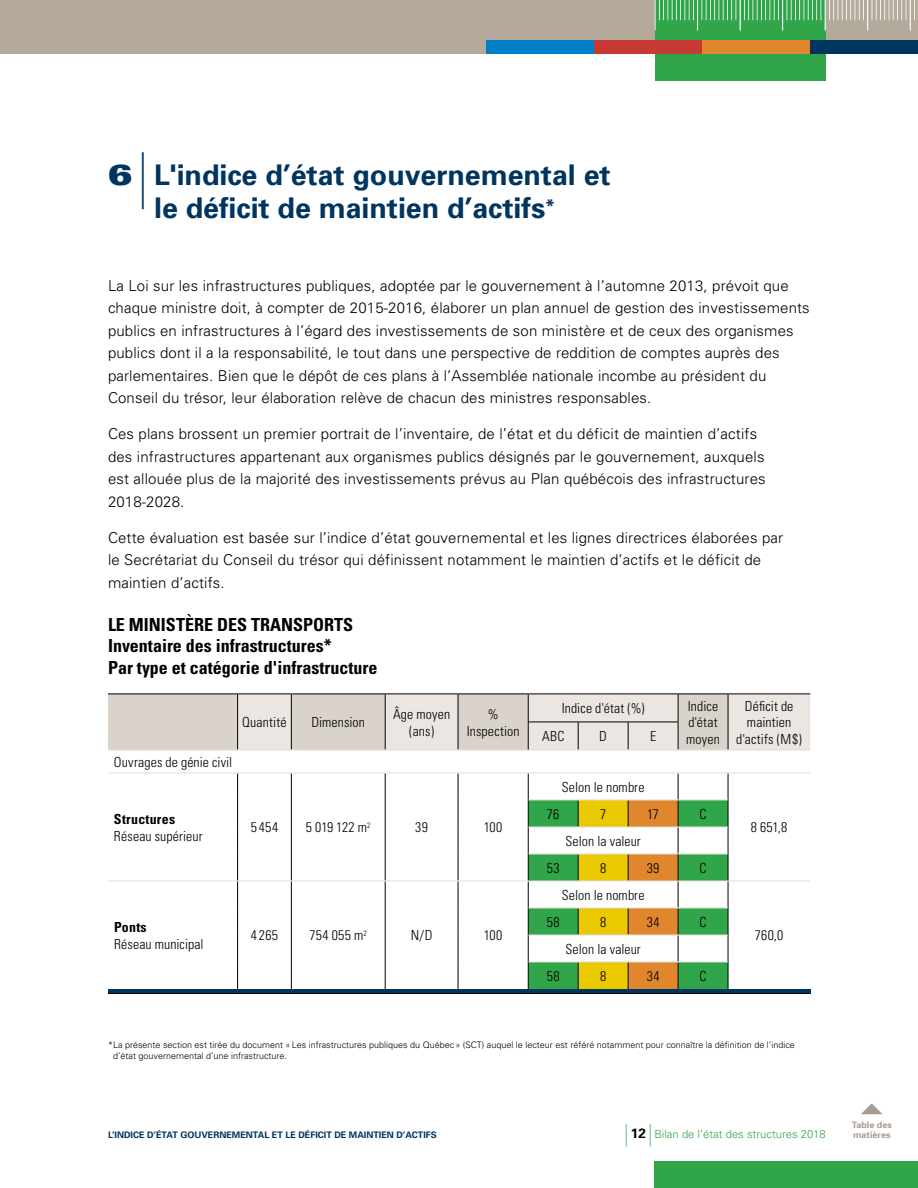
<style>
.page{position:relative;width:918px;height:1188px;background:#fff}
.page>*{position:absolute;margin:0;border:0;box-sizing:border-box;transform-origin:0 0}
._01_Grand_T{font:700 28.5px/33px "Univers";color:#00355f;text-align:center}
.t1{font:700 condensed 18px/21.6px "Univers";color:#000}
._01_Courant{font:300 15px/22.5px "Univers";letter-spacing:.01em;color:#000}
.t2{font:300 condensed 13.8px/16.6px "Univers";letter-spacing:.01em;color:#000;text-align:center}
.t3{font:700 condensed 13.8px "Univers";letter-spacing:.02em;color:#000}
.t4{font:300 11.25px "Univers";color:#31a549}
.Légende_txt{font:300 9px/11.2px "Univers";color:#000}
.t5{font:700 9px "Univers";color:#00355f}
.t6{font:700 9px/10.5px "Univers";color:#a89c91}
.s1{font-weight:900;font-stretch:expanded}
.s2{font-weight:300;font-size:57px}
.s3{font-size:22.5px}
.s4{font-weight:700;font-size:13.5px;color:#000}
</style>
<div class="page">
<div style="left:0;top:0;width:918px;height:54px;background:#b3aa9b"></div>
<div style="left:655px;top:0;width:171px;height:81px;background:#31a549"></div>
<div style="left:655px;top:1161px;width:263px;height:27px;background:#31a549"></div>
<div style="left:486px;top:40px;width:108px;height:14px;background:#007fc6"></div>
<div style="left:594px;top:40px;width:108px;height:14px;background:#c73a33"></div>
<div style="left:702px;top:40px;width:108px;height:14px;background:#e0872e"></div>
<div style="left:810px;top:40px;width:108px;height:14px;background:#00355f"></div>
<hr style="left:655px;top:0;width:1px;height:30px;background:#fff">
<svg style="left:659px;top:0;width:35px;height:20px"></svg>
<hr style="left:697px;top:0;width:1px;height:30px;background:#fff">
<svg style="left:701px;top:0;width:35px;height:20px"></svg>
<hr style="left:740px;top:0;width:1px;height:30px;background:#fff">
<svg style="left:744px;top:0;width:35px;height:20px"></svg>
<hr style="left:782px;top:0;width:1px;height:30px;background:#fff">
<svg style="left:786px;top:0;width:35px;height:20px"></svg>
<hr style="left:825px;top:0;width:1px;height:30px;background:#fff">
<svg style="left:829px;top:0;width:35px;height:20px"></svg>
<hr style="left:867px;top:0;width:1px;height:30px;background:#fff">
<svg style="left:872px;top:0;width:35px;height:20px"></svg>
<hr style="left:910px;top:0;width:1px;height:30px;background:#fff">
<svg style="left:914px;top:0;width:1px;height:20px"></svg>
<hr style="left:108px;top:989px;width:702px;height:4px;background:#00355f">
<hr style="left:108px;top:750px;width:130px;height:1px;background:#e2dcd6">
<hr style="left:238px;top:750px;width:53px;height:1px;background:#e2dcd6">
<hr style="left:291px;top:750px;width:94px;height:1px;background:#e2dcd6">
<hr style="left:385px;top:750px;width:73px;height:1px;background:#e2dcd6">
<hr style="left:458px;top:750px;width:70px;height:1px;background:#e2dcd6">
<hr style="left:528px;top:750px;width:50px;height:1px;background:#e2dcd6">
<hr style="left:578px;top:750px;width:50px;height:1px;background:#e2dcd6">
<hr style="left:628px;top:750px;width:50px;height:1px;background:#e2dcd6">
<hr style="left:678px;top:750px;width:50px;height:1px;background:#e2dcd6">
<hr style="left:728px;top:750px;width:82px;height:1px;background:#e2dcd6">
<svg style="left:237px;top:774px;width:1px;height:215px"></svg>
<svg style="left:291px;top:774px;width:1px;height:215px"></svg>
<svg style="left:385px;top:774px;width:1px;height:215px"></svg>
<svg style="left:458px;top:774px;width:1px;height:215px"></svg>
<hr style="left:108px;top:773px;width:130px;height:1px;background:#e2dcd6">
<hr style="left:238px;top:773px;width:53px;height:1px;background:#e2dcd6">
<hr style="left:291px;top:773px;width:94px;height:1px;background:#e2dcd6">
<hr style="left:385px;top:773px;width:73px;height:1px;background:#e2dcd6">
<hr style="left:458px;top:773px;width:70px;height:1px;background:#e2dcd6">
<hr style="left:728px;top:773px;width:82px;height:1px;background:#e2dcd6">
<hr style="left:108px;top:881px;width:130px;height:1px;background:#e2dcd6">
<hr style="left:238px;top:881px;width:53px;height:1px;background:#e2dcd6">
<hr style="left:291px;top:881px;width:94px;height:1px;background:#e2dcd6">
<hr style="left:385px;top:881px;width:73px;height:1px;background:#e2dcd6">
<hr style="left:458px;top:881px;width:70px;height:1px;background:#e2dcd6">
<hr style="left:728px;top:881px;width:82px;height:1px;background:#e2dcd6">
<svg style="left:108px;top:695px;width:702px;height:55px"></svg>
<hr style="left:578px;top:722px;width:50px;height:1px;background:#000">
<hr style="left:628px;top:722px;width:50px;height:1px;background:#000">
<svg style="left:528px;top:773px;width:201px;height:216px"></svg>
<hr style="left:678px;top:881px;width:50px;height:1px;background:#e2dcd6">
<hr style="left:108px;top:993px;width:130px;height:1px;background:#000">
<hr style="left:238px;top:993px;width:53px;height:1px;background:#000">
<hr style="left:291px;top:993px;width:94px;height:1px;background:#000">
<hr style="left:385px;top:993px;width:73px;height:1px;background:#000">
<hr style="left:458px;top:993px;width:70px;height:1px;background:#000">
<hr style="left:528px;top:993px;width:50px;height:1px;background:#000">
<hr style="left:578px;top:993px;width:50px;height:1px;background:#000">
<hr style="left:628px;top:993px;width:50px;height:1px;background:#000">
<hr style="left:678px;top:993px;width:50px;height:1px;background:#000">
<hr style="left:728px;top:993px;width:82px;height:1px;background:#000">
<hr style="left:108px;top:694px;width:130px;height:1px;background:#000">
<hr style="left:238px;top:694px;width:53px;height:1px;background:#000">
<hr style="left:291px;top:694px;width:94px;height:1px;background:#000">
<hr style="left:385px;top:694px;width:73px;height:1px;background:#000">
<hr style="left:458px;top:694px;width:70px;height:1px;background:#000">
<hr style="left:528px;top:694px;width:50px;height:1px;background:#000">
<hr style="left:578px;top:694px;width:50px;height:1px;background:#000">
<hr style="left:628px;top:694px;width:50px;height:1px;background:#000">
<hr style="left:678px;top:694px;width:50px;height:1px;background:#000">
<hr style="left:728px;top:694px;width:82px;height:1px;background:#000">
<p class="_01_Grand_T" style="left:108px;top:158px;width:504px"><span class="s1">6</span> <span class="s2">|</span> L'indice d’état gouvernemental et le déficit de maintien d’actifs<sup>*</sup></p>
<p class="_01_Courant" style="left:108px;top:274px;width:703px">La Loi sur les infrastructures publiques, adoptée par le gouvernement à l’automne 2013, prévoit que chaque ministre doit, à compter de 2015-2016, élaborer un plan annuel de gestion des investissements publics en infrastructures à l’égard des investissements de son ministère et de ceux des organismes publics dont il a la responsabilité, le tout dans une perspective de reddition de comptes auprès des parlementaires. Bien que le dépôt de ces plans à l’Assemblée nationale incombe au président du Conseil du trésor, leur élaboration relève de chacun des ministres responsables.</p>
<p class="_01_Courant" style="left:108px;top:423px;width:659px">Ces plans brossent un premier portrait de l’inventaire, de l’état et du déficit de maintien d’actifs des infrastructures appartenant aux organismes publics désignés par le gouvernement, auxquels est allouée plus de la majorité des investissements prévus au Plan québécois des infrastructures 2018-2028.</p>
<p class="_01_Courant" style="left:108px;top:526px;width:677px">Cette évaluation est basée sur l’indice d’état gouvernemental et les lignes directrices élaborées par le Secrétariat du Conseil du trésor qui définissent notamment le maintien d’actifs et le déficit de maintien d’actifs.</p>
<p class="t1" style="left:108px;top:613px;width:247px">LE MINISTÈRE DES TRANSPORTS</p>
<p class="t1" style="left:108px;top:635px;width:271px">Inventaire des infrastructures*<br>Par type et catégorie d'infrastructure</p>
<p class="t2" style="left:114px;top:754px;width:120px">Ouvrages de génie civil</p>
<p class="t3" style="left:114px;top:811px;width:63px">Structures</p>
<p class="t2" style="left:114px;top:828px;width:90px">Réseau supérieur</p>
<p class="t3" style="left:114px;top:919px;width:34px">Ponts</p>
<p class="t2" style="left:114px;top:936px;width:91px">Réseau municipal</p>
<p class="t2" style="left:242px;top:714px;width:46px">Quantité</p>
<p class="t2" style="left:311px;top:714px;width:55px">Dimension</p>
<p class="t2" style="left:393px;top:706px;width:59px">Âge moyen (ans)</p>
<p class="t2" style="left:467px;top:706px;width:54px">%<br>Inspection</p>
<p class="t2" style="left:562px;top:700px;width:84px">Indice d'état (%)</p>
<p class="t2" style="left:686px;top:698px;width:35px;text-align:left">Indice d'état moyen</p>
<p class="t2" style="left:745px;top:698px;width:50px;text-align:left">Déficit de maintien</p>
<p class="t2" style="left:542px;top:728px;width:24px">ABC</p>
<p class="t2" style="left:599px;top:728px;width:9px">D</p>
<p class="t2" style="left:650px;top:728px;width:8px">E</p>
<p class="t2" style="left:736px;top:731px;width:67px">d'actifs (M$)</p>
<p class="t2" style="left:251px;top:819px;width:29px">5454</p>
<p class="t2" style="left:306px;top:819px;width:66px">5 019 122 m<sup>2</sup></p>
<p class="t2" style="left:415px;top:819px;width:14px">39</p>
<p class="t2" style="left:484px;top:819px;width:20px">100</p>
<p class="t2" style="left:251px;top:927px;width:29px">4265</p>
<p class="t2" style="left:310px;top:927px;width:59px">754 055 m<sup>2</sup></p>
<p class="t2" style="left:411px;top:927px;width:23px">N/D</p>
<p class="t2" style="left:484px;top:927px;width:20px">100</p>
<p class="t2" style="left:562px;top:779px;width:84px">Selon le nombre</p>
<p class="t2" style="left:547px;top:806px;width:14px">76</p>
<p class="t2" style="left:600px;top:806px;width:8px">7</p>
<p class="t2" style="left:647px;top:806px;width:13px">17</p>
<p class="t2" style="left:700px;top:806px;width:8px">C</p>
<p class="t2" style="left:565px;top:833px;width:77px">Selon la valeur</p>
<p class="t2" style="left:547px;top:860px;width:14px">53</p>
<p class="t2" style="left:600px;top:860px;width:8px">8</p>
<p class="t2" style="left:647px;top:860px;width:14px">39</p>
<p class="t2" style="left:700px;top:860px;width:8px">C</p>
<p class="t2" style="left:562px;top:887px;width:84px">Selon le nombre</p>
<p class="t2" style="left:547px;top:914px;width:14px">58</p>
<p class="t2" style="left:600px;top:914px;width:8px">8</p>
<p class="t2" style="left:647px;top:914px;width:14px">34</p>
<p class="t2" style="left:700px;top:914px;width:8px">C</p>
<p class="t2" style="left:565px;top:941px;width:77px">Selon la valeur</p>
<p class="t2" style="left:547px;top:968px;width:14px">58</p>
<p class="t2" style="left:600px;top:968px;width:8px">8</p>
<p class="t2" style="left:647px;top:968px;width:14px">34</p>
<p class="t2" style="left:700px;top:968px;width:8px">C</p>
<p class="t2" style="left:751px;top:819px;width:38px">8 651,8</p>
<p class="t2" style="left:755px;top:927px;width:30px">760,0</p>
<p class="Légende_txt" style="left:113px;top:1039px;width:683px;text-indent:-5px">*La présente section est tirée du document «Les infrastructures publiques du Québec» (SCT) auquel le lecteur est référé notamment pour connaître la définition de l’indice d’état gouvernemental d’une infrastructure.</p>
<p class="t5" style="left:108px;top:1129px;width:330px">L’INDICE D’ÉTAT GOUVERNEMENTAL ET LE DÉFICIT DE MAINTIEN D’ACTIFS</p>
<p class="t4" style="left:625px;top:1128px;width:202px"><span class="s3">|</span> <span class="s4">12</span> <span class="s3">|</span> Bilan de l’état des structures 2018</p>
<p class="t6" style="left:852px;top:1119px;width:42px">Table des matières</p>
</div>
